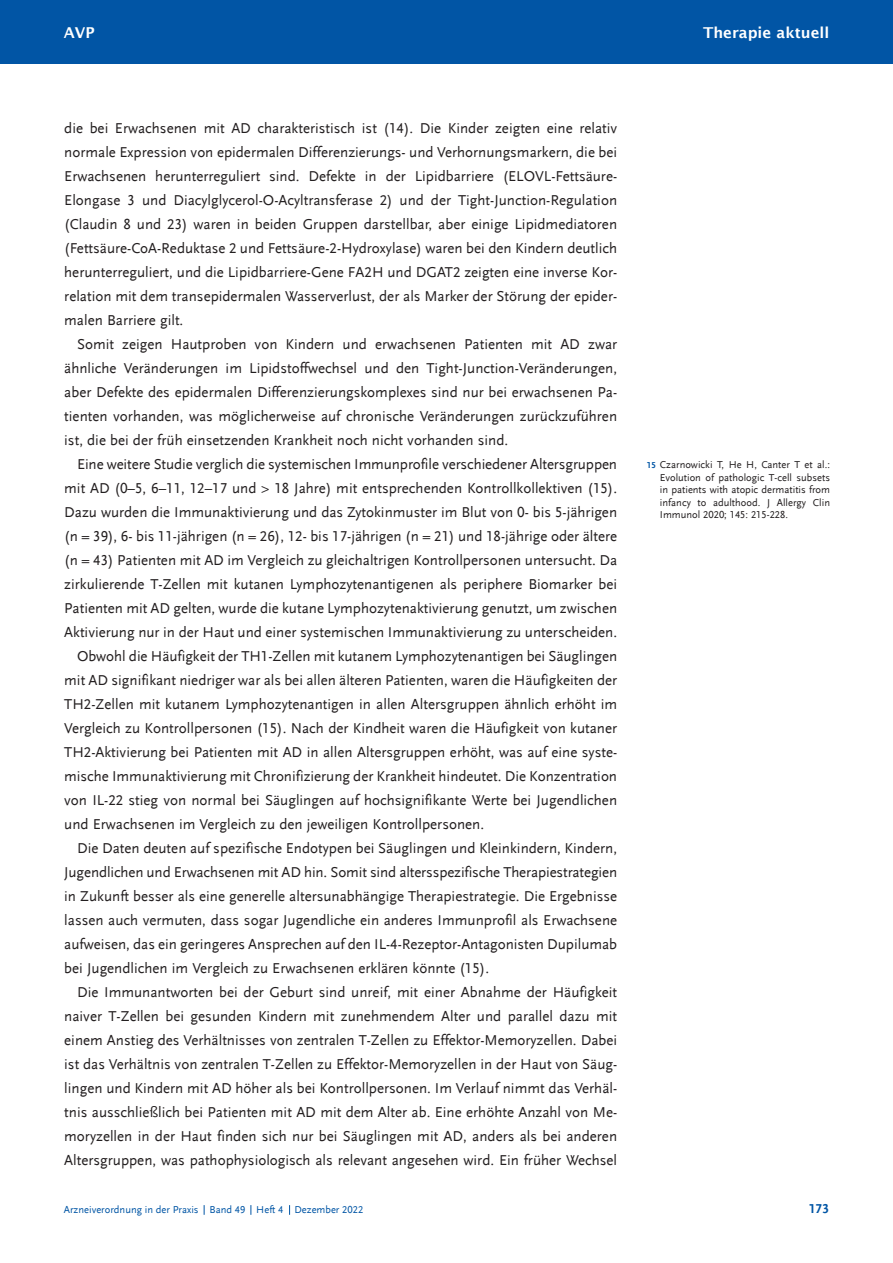
<style>
.page{position:relative;width:893px;height:1263px;background:#fff}
.page>*{position:absolute;margin:0;border:0;box-sizing:border-box;transform-origin:0 0}
.t1{font:15px/24px "Scala Sans LF";color:#231f20;text-align:justify}
.t2{font:600 15px "Lucida Sans";color:#fff}
.t3{font:700 13.5px "Scala Sans LF";color:#0155a5}
.t4{font:10.5px/12.6px "Scala Sans LF";color:#231f20;text-align:justify}
.t5{font:10.5px "Scala Sans LF";color:#0155a5}
.s1{font-weight:700;font-size:9px;color:#0155a5}
</style>
<div class="page">
<div style="left:0;top:0;width:893px;height:64px;background:#0155a5"></div>
<p class="t2" style="left:64px;top:24px;width:32px">AVP</p>
<p class="t2" style="left:703px;top:24px;width:128px">Therapie aktuell</p>
<p class="t1" style="left:64px;top:116px;width:554px">die bei Erwachsenen mit AD charakteristisch ist (14). Die Kinder zeigten eine relativ normale Expression von epidermalen Differenzierungs- und Verhornungsmarkern, die bei Erwachsenen herunterreguliert sind. Defekte in der Lipidbarriere (ELOVL-Fettsäure-Elongase 3 und Diacylglycerol-O-Acyltransferase 2) und der Tight-Junction-Regulation (Clau din 8 und 23) waren in beiden Gruppen darstellbar, aber einige Lipidmediatoren (Fettsäure-CoA-Reduktase 2 und Fettsäure-2-Hydroxylase) waren bei den Kindern deutlich herunterreguliert, und die Lipidbarriere-Gene FA2H und DGAT2 zeigten eine inverse Kor&shy;relation mit dem transepidermalen Wasserverlust, der als Marker der Störung der epider&shy;malen Barriere gilt.</p>
<p class="t1" style="left:64px;top:332px;width:554px;text-indent:13px">Somit zeigen Hautproben von Kindern und erwachsenen Patienten mit AD zwar ähnliche Veränderungen im Lipidstoffwechsel und den Tight-Junction-Veränderungen, aber Defekte des epidermalen Differenzierungskomplexes sind nur bei erwachsenen Pa&shy;tienten vorhanden, was möglicherweise auf chronische Veränderungen zurückzuführen ist, die bei der früh einsetzenden Krankheit noch nicht vorhanden sind.</p>
<p class="t1" style="left:64px;top:452px;width:554px;text-indent:13px">Eine weitere Studie verglich die systemischen Immunprofile verschiedener Altersgruppen mit AD (0–5, 6–11, 12–17 und &gt; 18 Jahre) mit entsprechenden Kontrollkollektiven (15).<br>Dazu wurden die Immunaktivierung und das Zytokinmuster im Blut von 0- bis 5-jährigen (n = 39), 6- bis 11-jährigen (n = 26), 12- bis 17-jährigen (n = 21) und 18-jährige oder ältere (n = 43) Patienten mit AD im Vergleich zu gleichaltrigen Kontrollpersonen untersucht. Da zirkulierende T-Zellen mit kutanen Lymphozytenantigenen als periphere Biomarker bei Patienten mit AD gelten, wurde die kutane Lymphozytenaktivierung genutzt, um zwischen Aktivierung nur in der Haut und einer systemischen Immunaktivierung zu unterscheiden.</p>
<p class="t1" style="left:64px;top:644px;width:554px;text-indent:13px">Obwohl die Häufigkeit der TH1-Zellen mit kutanem Lymphozytenantigen bei Säuglingen mit AD signifikant niedriger war als bei allen älteren Patienten, waren die Häufigkeiten der TH2-Zellen mit kutanem Lymphozytenantigen in allen Altersgruppen ähnlich erhöht im Vergleich zu Kontrollpersonen (15). Nach der Kindheit waren die Häufigkeit von kutaner TH2-Aktivierung bei Patienten mit AD in allen Altersgruppen erhöht, was auf eine syste&shy;mische Immunaktivierung mit Chronifizierung der Krankheit hindeutet. Die Konzentration von IL-22 stieg von normal bei Säuglingen auf hochsignifikante Werte bei Jugendlichen und Erwachsenen im Vergleich zu den jeweiligen Kontrollpersonen.</p>
<p class="t1" style="left:64px;top:836px;width:554px;text-indent:13px">Die Daten deuten auf spezifische Endotypen bei Säuglingen und Kleinkindern, Kindern, Jugendlichen und Erwachsenen mit AD hin. Somit sind altersspezifische Therapiestrategien in Zukunft besser als eine generelle altersunabhängige Therapiestrategie. Die Ergebnisse lassen auch vermuten, dass sogar Jugendliche ein anderes Immunprofil als Erwachsene aufweisen, das ein geringeres Ansprechen auf den IL-4-Rezeptor-Antagonisten Dupilumab bei Jugendlichen im Vergleich zu Erwachsenen erklären könnte (15).</p>
<p class="t1" style="left:64px;top:980px;width:554px;text-indent:13px">Die Immunantworten bei der Geburt sind unreif, mit einer Abnahme der Häufigkeit naiver T-Zellen bei gesunden Kindern mit zunehmendem Alter und parallel dazu mit einem Anstieg des Verhältnisses von zentralen T-Zellen zu Effektor-Memoryzellen. Dabei ist das Verhältnis von zentralen T-Zellen zu Effektor-Memoryzellen in der Haut von Säug&shy;lingen und Kindern mit AD höher als bei Kontrollpersonen. Im Verlauf nimmt das Verhäl - tnis ausschließlich bei Patienten mit AD mit dem Alter ab. Eine erhöhte Anzahl von Me&shy;moryzellen in der Haut finden sich nur bei Säuglingen mit AD, anders als bei anderen Altersgruppen, was pathophysiologisch als relevant angesehen wird. Ein früher Wechsel</p>
<p class="t4" style="left:660px;top:458px;width:172px;text-indent:-13px"><span class="s1">15</span> Czarnowicki T, He H, Canter T et al.:<br>Evolution of pathologic T-cell subsets in patients with atopic dermatitis from infancy to adulthood. J Allergy Clin Immunol 2020; 145: 215-228.</p>
<p class="t5" style="left:64px;top:1204px;width:301px">Arzneiverordnung in der Praxis Band 49 Heft 4 Dezember 2022</p>
<p class="t3" style="left:809px;top:1201px;width:22px">173</p>
</div>
